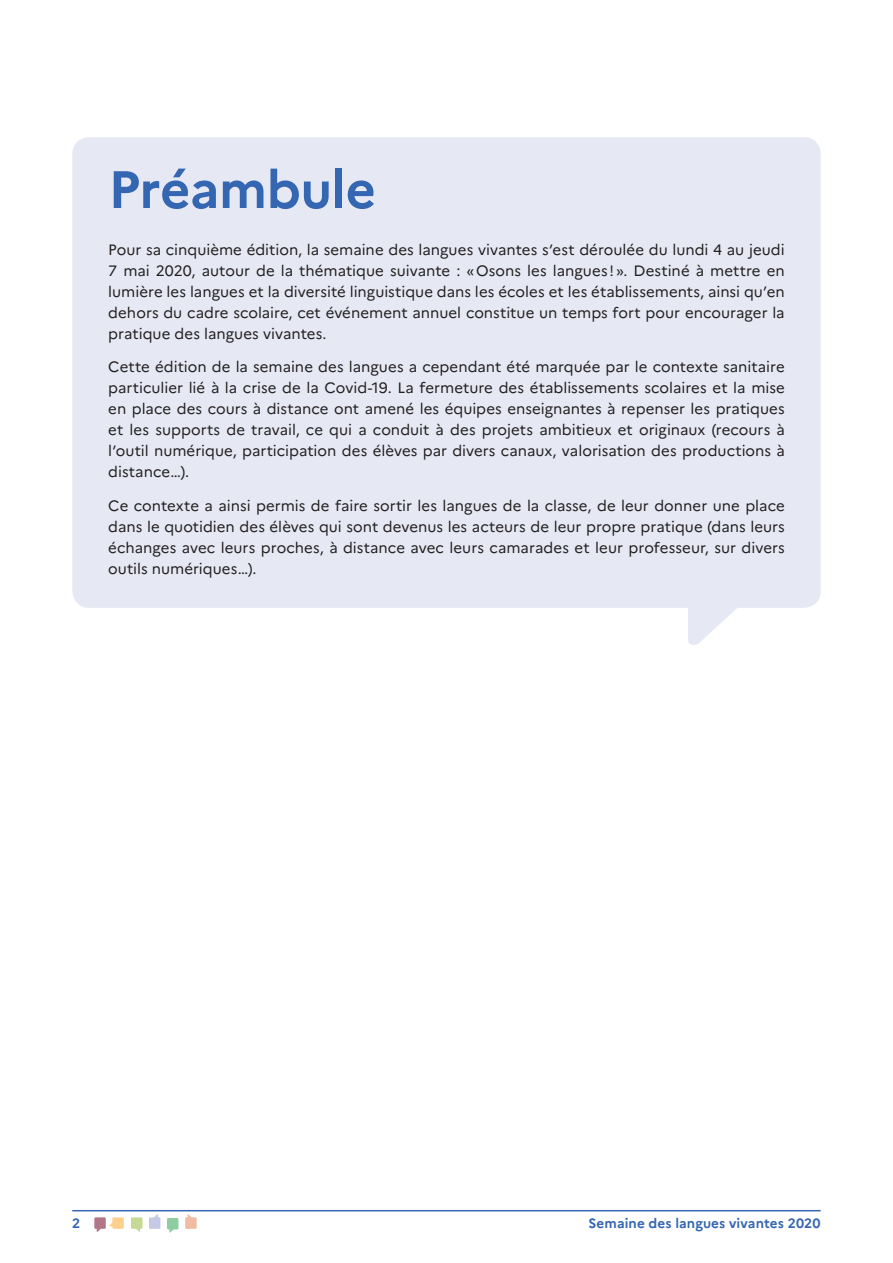
<style>
.page{position:relative;width:893px;height:1263px;background:#fff}
.page>*{position:absolute;margin:0;border:0;box-sizing:border-box;transform-origin:0 0}
.Titre_1_Couleur_35_3{font:700 52.5px "Marianne";letter-spacing:-.01em;color:#3566b1}
.Texte_courant{font:15px/21px "Marianne";color:#231f20;text-align:justify}
.t1{font:700 13.5px "Marianne";letter-spacing:.01em;color:#3566b1}
</style>
<div class="page">
<hr style="left:72px;top:1210px;width:749px;height:1px;background:#3566b1">
<div style="left:167px;top:1218px;width:11px;height:11px;background:#8dcda1"></div>
<svg style="left:169px;top:1229px;width:5px;height:4px"></svg>
<div style="left:149px;top:1217px;width:11px;height:12px;background:#c4cae6"></div>
<div style="left:185px;top:1217px;width:12px;height:12px;background:#efbba3"></div>
<div style="left:112px;top:1217px;width:12px;height:12px;background:#fdd08e"></div>
<div style="left:131px;top:1217px;width:11px;height:12px;background:#c7da95"></div>
<div style="left:94px;top:1217px;width:12px;height:12px;background:#b17788"></div>
<svg style="left:72px;top:137px;width:749px;height:508px;background:#e7eaf4"></svg>
<p class="Titre_1_Couleur_35_3" style="left:108px;top:157px;width:269px">Préambule</p>
<p class="Texte_courant" style="left:108px;top:239px;width:678px">Pour sa cinquième édition, la semaine des langues vivantes s’est déroulée du lundi 4 au jeudi 7 mai 2020, autour de la thématique suivante : «Osons les langues !». Destiné à mettre en lumière les langues et la diversité linguistique dans les écoles et les établissements, ainsi qu’en dehors du cadre scolaire, cet événement annuel constitue un temps fort pour encourager la pratique des langues vivantes.</p>
<p class="Texte_courant" style="left:108px;top:356px;width:678px">Cette édition de la semaine des langues a cependant été marquée par le contexte sanitaire particulier lié à la crise de la Covid-19. La fermeture des établissements scolaires et la mise en place des cours à distance ont amené les équipes enseignantes à repenser les pratiques et les supports de travail, ce qui a conduit à des projets ambitieux et originaux (recours à l’outil numérique, participation des élèves par divers canaux, valorisation des productions à distance…).</p>
<p class="Texte_courant" style="left:108px;top:495px;width:678px">Ce contexte a ainsi permis de faire sortir les langues de la classe, de leur donner une place dans le quotidien des élèves qui sont devenus les acteurs de leur propre pratique (dans leurs échanges avec leurs proches, à distance avec leurs camarades et leur professeur, sur divers outils numériques…).</p>
<p class="t1" style="left:72px;top:1215px;width:10px">2</p>
<p class="t1" style="left:589px;top:1215px;width:233px">Semaine des langues vivantes 2020</p>
</div>
